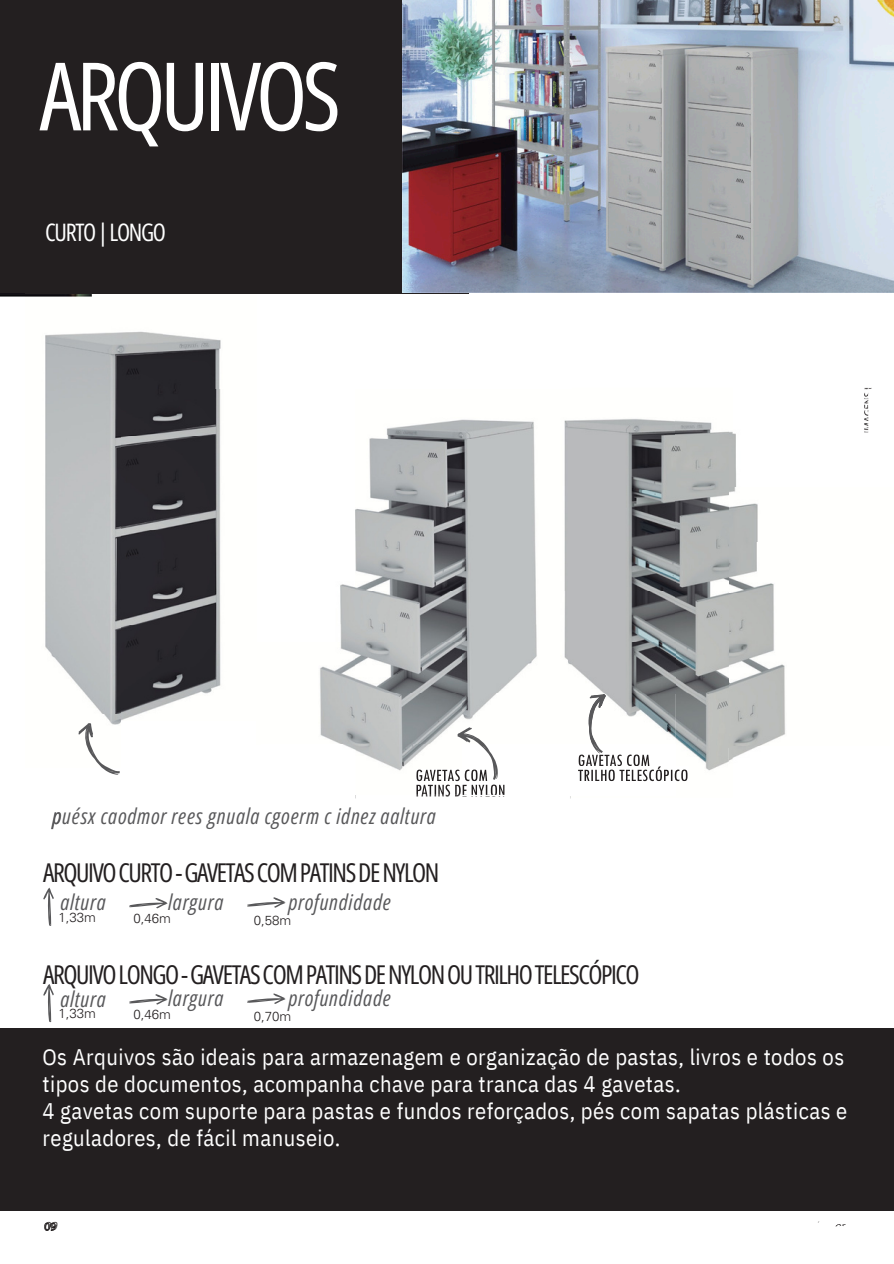
<style>
.page{position:relative;width:894px;height:1264px;background:#fff}
.page>*{position:absolute;margin:0;border:0;box-sizing:border-box;transform-origin:0 0}
.t1{font:94.5px "Open Sans Condensed";letter-spacing:-.055em;color:#fff}
.t2{font:25.95px "Open Sans Condensed";letter-spacing:-.055em;color:#231f20}
.t3{font:24.15px "Open Sans Condensed";letter-spacing:-.055em;color:#fff}
.t4{font:22.5px/27px "IBM Plex Sans Cond";letter-spacing:.02em;color:#fff}
.t5{font:italic 21.6px "Open Sans Condensed";letter-spacing:.035em;color:#58585a}
.t6{font:300 13.2px "Univers LT Pro 45";color:#231f20}
.t7{font:italic 300 11.55px "Univers LT Pro 45";color:#231f20}
</style>
<div class="page">
<div style="left:0;top:0;width:468px;height:293px;background:#231f20"></div>
<div style="left:0;top:1028px;width:893px;height:182px;background:#231f20"></div>
<img style="left:402px;top:0;width:491px;height:293px">
<img style="left:0;top:293px;width:25px;height:3px">
<img style="left:25px;top:294px;width:139px;height:104px">
<img style="left:164px;top:334px;width:57px;height:55px">
<img style="left:45px;top:398px;width:76px;height:325px">
<hr style="left:25px;top:293px;width:231px;height:1px;background:#231f20">
<img style="left:355px;top:795px;width:216px;height:4px">
<img style="left:864px;top:387px;width:8px;height:2px">
<img style="left:728px;top:389px;width:141px;height:98px">
<img style="left:728px;top:389px;width:4px;height:50px">
<img style="left:728px;top:487px;width:30px;height:55px">
<img style="left:728px;top:542px;width:58px;height:204px">
<img style="left:570px;top:746px;width:188px;height:52px">
<img style="left:320px;top:584px;width:35px;height:160px">
<img style="left:343px;top:744px;width:115px;height:38px">
<img style="left:121px;top:389px;width:100px;height:331px">
<img style="left:355px;top:419px;width:320px;height:325px">
<img style="left:675px;top:420px;width:53px;height:374px">
<div style="left:568px;top:744px;width:107px;height:51px;background:#fff"></div>
<img style="left:416px;top:769px;width:71px;height:12px">
<svg style="left:416px;top:794px;width:88px;height:1px"></svg>
<img style="left:416px;top:784px;width:88px;height:10px">
<img style="left:578px;top:754px;width:71px;height:12px">
<svg style="left:687px;top:766px;width:1px;height:15px"></svg>
<img style="left:578px;top:766px;width:109px;height:15px">
<img style="left:588px;top:694px;width:17px;height:59px">
<svg style="left:43px;top:887px;width:11px;height:38px"></svg>
<svg style="left:43px;top:984px;width:11px;height:38px"></svg>
<svg style="left:44px;top:1222px;width:12px;height:8px"></svg>
<svg style="left:78px;top:723px;width:42px;height:51px"></svg>
<svg style="left:129px;top:898px;width:38px;height:10px"></svg>
<svg style="left:129px;top:994px;width:38px;height:10px"></svg>
<svg style="left:247px;top:897px;width:38px;height:10px"></svg>
<svg style="left:247px;top:993px;width:38px;height:10px"></svg>
<svg style="left:457px;top:727px;width:40px;height:52px"></svg>
<p class="t1" style="left:39px;top:29px;width:303px">ARQUIVOS</p>
<p class="t3" style="left:45px;top:215px;width:122px">CURTO|LONGO</p>
<p class="t5" style="left:53px;top:800px;width:385px">puésx caodmor rees gnuala cgoerm c idnez aaltura</p>
<p class="t2" style="left:43px;top:854px;width:397px">ARQUIVOCURTO-GAVETASCOMPATINSDENYLON</p>
<p class="t5" style="left:60px;top:887px;width:47px">altura</p>
<p class="t6" style="left:58px;top:912px;width:39px">1,33m</p>
<p class="t5" style="left:168px;top:887px;width:57px">largura</p>
<p class="t6" style="left:133px;top:913px;width:39px">0,46m</p>
<p class="t5" style="left:288px;top:886px;width:104px">profundidade</p>
<p class="t6" style="left:254px;top:915px;width:39px">0,58m</p>
<p class="t2" style="left:43px;top:956px;width:597px">ARQUIVOLONGO-GAVETASCOMPATINSDENYLONOUTRILHOTELESCÓPICO</p>
<p class="t5" style="left:288px;top:982px;width:104px">profundidade</p>
<p class="t5" style="left:168px;top:983px;width:57px">largura</p>
<p class="t5" style="left:60px;top:983px;width:47px">altura</p>
<p class="t6" style="left:58px;top:1008px;width:39px">1,33m</p>
<p class="t6" style="left:133px;top:1009px;width:39px">0,46m</p>
<p class="t6" style="left:254px;top:1011px;width:39px">0,70m</p>
<p class="t4" style="left:42px;top:1043px;width:806px">Os Arquivos são ideais para armazenagem e organização de pastas, livros e todos os tipos de documentos, acompanha chave para tranca das 4 gavetas.<br>4 gavetas com suporte para pastas e fundos reforçados, pés com sapatas plásticas e reguladores, de fácil manuseio.</p>
<p class="t7" style="left:44px;top:1221px;width:14px">09</p>
</div>
